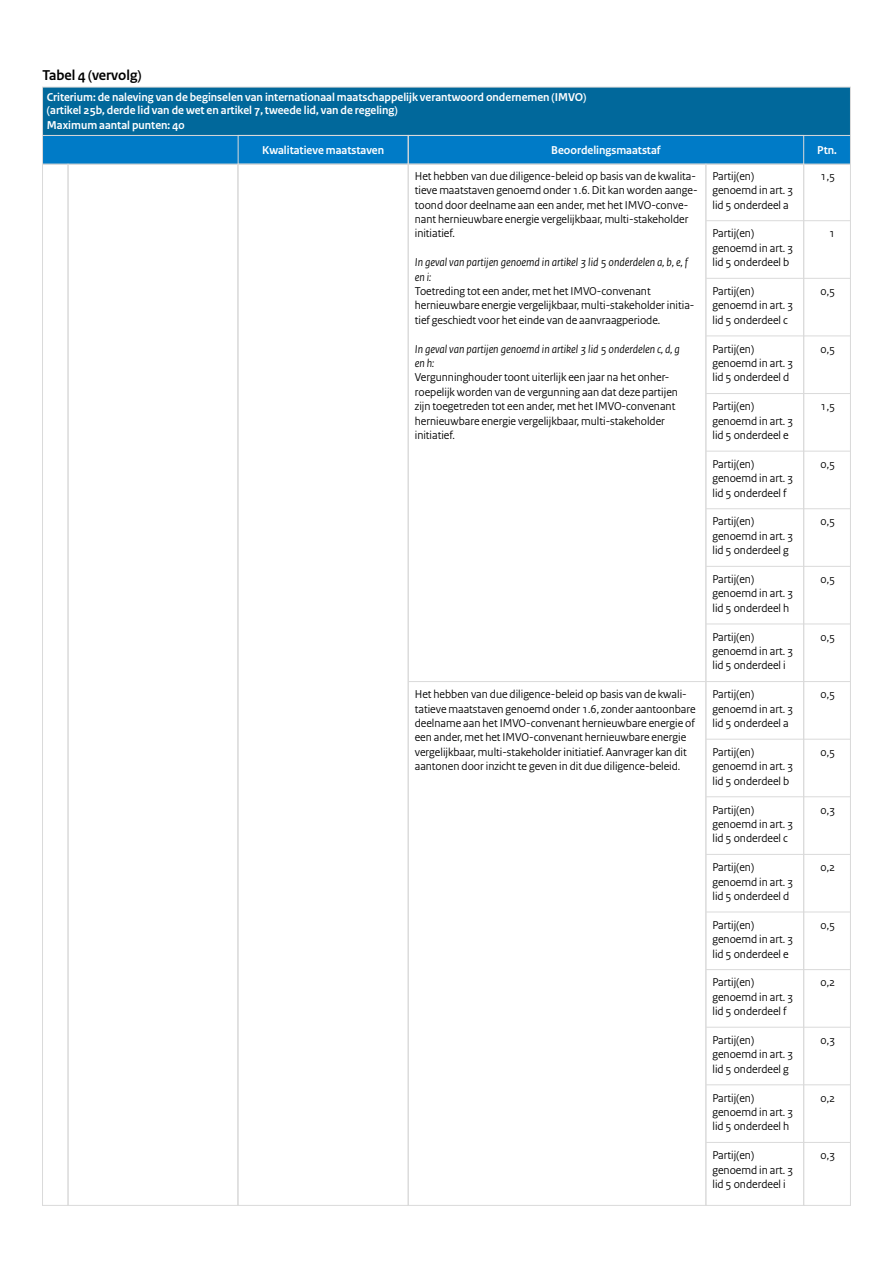
<style>
.page{position:relative;width:893px;height:1263px;background:#fff}
.page>*{position:absolute;margin:0;border:0;box-sizing:border-box;transform-origin:0 0}
.t1{font:700 15px "Rijksoverheid Sans";color:#000}
.BROODTEKST_ZONDER_LIJN{font:12px/14.4px "Rijksoverheid Sans";color:#000}
.Voetnoot{font:12px/14.4px "Rijksoverheid Sans";color:#000}
.t2{font:700 12px "Rijksoverheid Sans";color:#fff}
.BROODTEKST_ZONDER_LIJN-2{font:italic 12px/14.4px "Rijksoverheid Sans";color:#000}
</style>
<div class="page">
<div style="left:42px;top:135px;width:809px;height:29px;background:#007bc7"></div>
<div style="left:43px;top:87px;width:807px;height:48px;background:#01689b"></div>
<hr style="left:804px;top:220px;width:46px;height:1px;background:#dadada">
<hr style="left:804px;top:278px;width:46px;height:1px;background:#dadada">
<hr style="left:804px;top:336px;width:46px;height:1px;background:#dadada">
<hr style="left:804px;top:393px;width:46px;height:1px;background:#dadada">
<hr style="left:804px;top:451px;width:46px;height:1px;background:#dadada">
<hr style="left:804px;top:508px;width:46px;height:1px;background:#dadada">
<hr style="left:804px;top:566px;width:46px;height:1px;background:#dadada">
<hr style="left:804px;top:624px;width:46px;height:1px;background:#dadada">
<hr style="left:804px;top:681px;width:46px;height:1px;background:#dadada">
<hr style="left:804px;top:739px;width:46px;height:1px;background:#dadada">
<hr style="left:804px;top:796px;width:46px;height:1px;background:#dadada">
<hr style="left:804px;top:854px;width:46px;height:1px;background:#dadada">
<hr style="left:804px;top:912px;width:46px;height:1px;background:#dadada">
<hr style="left:804px;top:969px;width:46px;height:1px;background:#dadada">
<hr style="left:804px;top:1027px;width:46px;height:1px;background:#dadada">
<hr style="left:804px;top:1084px;width:46px;height:1px;background:#dadada">
<hr style="left:804px;top:1142px;width:46px;height:1px;background:#dadada">
<div style="left:803px;top:164px;width:48px;height:1041px;border:1px solid #dadada"></div>
<hr style="left:706px;top:220px;width:97px;height:1px;background:#dadada">
<hr style="left:706px;top:278px;width:97px;height:1px;background:#dadada">
<hr style="left:706px;top:336px;width:97px;height:1px;background:#dadada">
<hr style="left:706px;top:393px;width:97px;height:1px;background:#dadada">
<hr style="left:706px;top:451px;width:97px;height:1px;background:#dadada">
<hr style="left:706px;top:508px;width:97px;height:1px;background:#dadada">
<hr style="left:706px;top:566px;width:97px;height:1px;background:#dadada">
<hr style="left:706px;top:624px;width:97px;height:1px;background:#dadada">
<hr style="left:706px;top:681px;width:97px;height:1px;background:#dadada">
<hr style="left:706px;top:739px;width:97px;height:1px;background:#dadada">
<hr style="left:706px;top:796px;width:97px;height:1px;background:#dadada">
<hr style="left:706px;top:854px;width:97px;height:1px;background:#dadada">
<hr style="left:706px;top:912px;width:97px;height:1px;background:#dadada">
<hr style="left:706px;top:969px;width:97px;height:1px;background:#dadada">
<hr style="left:706px;top:1027px;width:97px;height:1px;background:#dadada">
<hr style="left:706px;top:1084px;width:97px;height:1px;background:#dadada">
<hr style="left:706px;top:1142px;width:97px;height:1px;background:#dadada">
<div style="left:706px;top:164px;width:98px;height:1041px;border:1px solid #dadada"></div>
<hr style="left:408px;top:681px;width:298px;height:1px;background:#dadada">
<div style="left:238px;top:164px;width:170px;height:1041px;border:1px solid #dadada"></div>
<div style="left:68px;top:164px;width:170px;height:1041px;border:1px solid #dadada"></div>
<div style="left:238px;top:135px;width:170px;height:29px;border:1px solid #dadada"></div>
<div style="left:408px;top:135px;width:396px;height:29px;border:1px solid #dadada"></div>
<div style="left:42px;top:164px;width:26px;height:1041px;border:1px solid #dadada"></div>
<p class="t1" style="left:42px;top:66px;width:101px">Tabel 4 (vervolg)</p>
<p class="t2" style="left:47px;top:90px;width:541px">Criterium: de naleving van de beginselen van internationaal maatschappelijk verantwoord ondernemen (IMVO)</p>
<p class="t2" style="left:47px;top:103px;width:352px">(artikel 25b, derde lid van de wet en artikel 7, tweede lid, van de regeling)</p>
<p class="t2" style="left:47px;top:118px;width:139px">Maximum aantal punten: 40</p>
<p class="t2" style="left:262px;top:144px;width:124px">Kwalitatieve maatstaven</p>
<p class="t2" style="left:551px;top:144px;width:111px">Beoordelingsmaatstaf</p>
<p class="t2" style="left:817px;top:144px;width:21px">Ptn.</p>
<p class="BROODTEKST_ZONDER_LIJN" style="left:415px;top:169px;width:284px">Het hebben van due diligence-beleid op basis van de kwalita&shy;tieve maatstaven genoemd onder 1.6. Dit kan worden aange&shy;toond door deelname aan een ander, met het IMVO-conve&shy;nant hernieuwbare energie vergelijkbaar, multi-stakeholder initiatief.</p>
<p class="BROODTEKST_ZONDER_LIJN-2" style="left:415px;top:255px;width:274px">In geval van partijen genoemd in artikel 3 lid 5 onderdelen a, b, e, f en i:</p>
<p class="BROODTEKST_ZONDER_LIJN" style="left:415px;top:284px;width:281px">Toetreding tot een ander, met het IMVO-convenant hernieuwbare energie vergelijkbaar, multi-stakeholder initia&shy;tief geschiedt voor het einde van de aanvraagperiode.</p>
<p class="BROODTEKST_ZONDER_LIJN-2" style="left:415px;top:342px;width:267px">In geval van partijen genoemd in artikel 3 lid 5 onderdelen c, d, g en h:</p>
<p class="BROODTEKST_ZONDER_LIJN" style="left:415px;top:370px;width:265px">Vergunninghouder toont uiterlijk een jaar na het onher&shy;roepelijk worden van de vergunning aan dat deze partijen zijn toegetreden tot een ander, met het IMVO-convenant hernieuwbare energie vergelijkbaar, multi-stakeholder initiatief.</p>
<p class="BROODTEKST_ZONDER_LIJN" style="left:415px;top:687px;width:282px">Het hebben van due diligence-beleid op basis van de kwali&shy;tatieve maatstaven genoemd onder 1.6, zonder aantoonbare deelname aan het IMVO-convenant hernieuwbare energie of een ander, met het IMVO-convenant hernieuwbare energie vergelijkbaar, multi-stakeholder initiatief. Aanvrager kan dit aantonen door inzicht te geven in dit due diligence-beleid.</p>
<p class="Voetnoot" style="left:712px;top:169px;width:82px">Partij(en) genoemd in art. 3 lid 5 onderdeel a</p>
<p class="Voetnoot" style="left:712px;top:226px;width:82px">Partij(en) genoemd in art. 3 lid 5 onderdeel b</p>
<p class="Voetnoot" style="left:712px;top:284px;width:82px">Partij(en) genoemd in art. 3 lid 5 onderdeel c</p>
<p class="Voetnoot" style="left:712px;top:342px;width:82px">Partij(en) genoemd in art. 3 lid 5 onderdeel d</p>
<p class="Voetnoot" style="left:712px;top:399px;width:82px">Partij(en) genoemd in art. 3 lid 5 onderdeel e</p>
<p class="Voetnoot" style="left:712px;top:457px;width:82px">Partij(en) genoemd in art. 3 lid 5 onderdeel f</p>
<p class="Voetnoot" style="left:712px;top:514px;width:82px">Partij(en) genoemd in art. 3 lid 5 onderdeel g</p>
<p class="Voetnoot" style="left:712px;top:572px;width:82px">Partij(en) genoemd in art. 3 lid 5 onderdeel h</p>
<p class="Voetnoot" style="left:712px;top:630px;width:82px">Partij(en) genoemd in art. 3 lid 5 onderdeel i</p>
<p class="Voetnoot" style="left:712px;top:687px;width:82px">Partij(en) genoemd in art. 3 lid 5 onderdeel a</p>
<p class="Voetnoot" style="left:712px;top:745px;width:82px">Partij(en) genoemd in art. 3 lid 5 onderdeel b</p>
<p class="Voetnoot" style="left:712px;top:802px;width:82px">Partij(en) genoemd in art. 3 lid 5 onderdeel c</p>
<p class="Voetnoot" style="left:712px;top:860px;width:82px">Partij(en) genoemd in art. 3 lid 5 onderdeel d</p>
<p class="Voetnoot" style="left:712px;top:918px;width:82px">Partij(en) genoemd in art. 3 lid 5 onderdeel e</p>
<p class="Voetnoot" style="left:712px;top:975px;width:82px">Partij(en) genoemd in art. 3 lid 5 onderdeel f</p>
<p class="Voetnoot" style="left:712px;top:1033px;width:82px">Partij(en) genoemd in art. 3 lid 5 onderdeel g</p>
<p class="Voetnoot" style="left:712px;top:1090px;width:82px">Partij(en) genoemd in art. 3 lid 5 onderdeel h</p>
<p class="Voetnoot" style="left:712px;top:1148px;width:82px">Partij(en) genoemd in art. 3 lid 5 onderdeel i</p>
<p class="BROODTEKST_ZONDER_LIJN" style="left:821px;top:169px;width:16px">1,5</p>
<p class="BROODTEKST_ZONDER_LIJN" style="left:829px;top:226px;width:8px">1</p>
<p class="BROODTEKST_ZONDER_LIJN" style="left:821px;top:284px;width:16px">0,5</p>
<p class="BROODTEKST_ZONDER_LIJN" style="left:821px;top:342px;width:16px">0,5</p>
<p class="BROODTEKST_ZONDER_LIJN" style="left:821px;top:399px;width:16px">1,5</p>
<p class="BROODTEKST_ZONDER_LIJN" style="left:821px;top:457px;width:16px">0,5</p>
<p class="BROODTEKST_ZONDER_LIJN" style="left:821px;top:514px;width:16px">0,5</p>
<p class="BROODTEKST_ZONDER_LIJN" style="left:821px;top:572px;width:16px">0,5</p>
<p class="BROODTEKST_ZONDER_LIJN" style="left:821px;top:630px;width:16px">0,5</p>
<p class="BROODTEKST_ZONDER_LIJN" style="left:821px;top:687px;width:16px">0,5</p>
<p class="BROODTEKST_ZONDER_LIJN" style="left:821px;top:745px;width:16px">0,5</p>
<p class="BROODTEKST_ZONDER_LIJN" style="left:821px;top:802px;width:16px">0,3</p>
<p class="BROODTEKST_ZONDER_LIJN" style="left:821px;top:860px;width:16px">0,2</p>
<p class="BROODTEKST_ZONDER_LIJN" style="left:821px;top:918px;width:16px">0,5</p>
<p class="BROODTEKST_ZONDER_LIJN" style="left:821px;top:975px;width:16px">0,2</p>
<p class="BROODTEKST_ZONDER_LIJN" style="left:821px;top:1033px;width:16px">0,3</p>
<p class="BROODTEKST_ZONDER_LIJN" style="left:821px;top:1090px;width:16px">0,2</p>
<p class="BROODTEKST_ZONDER_LIJN" style="left:821px;top:1148px;width:16px">0,3</p>
</div>
